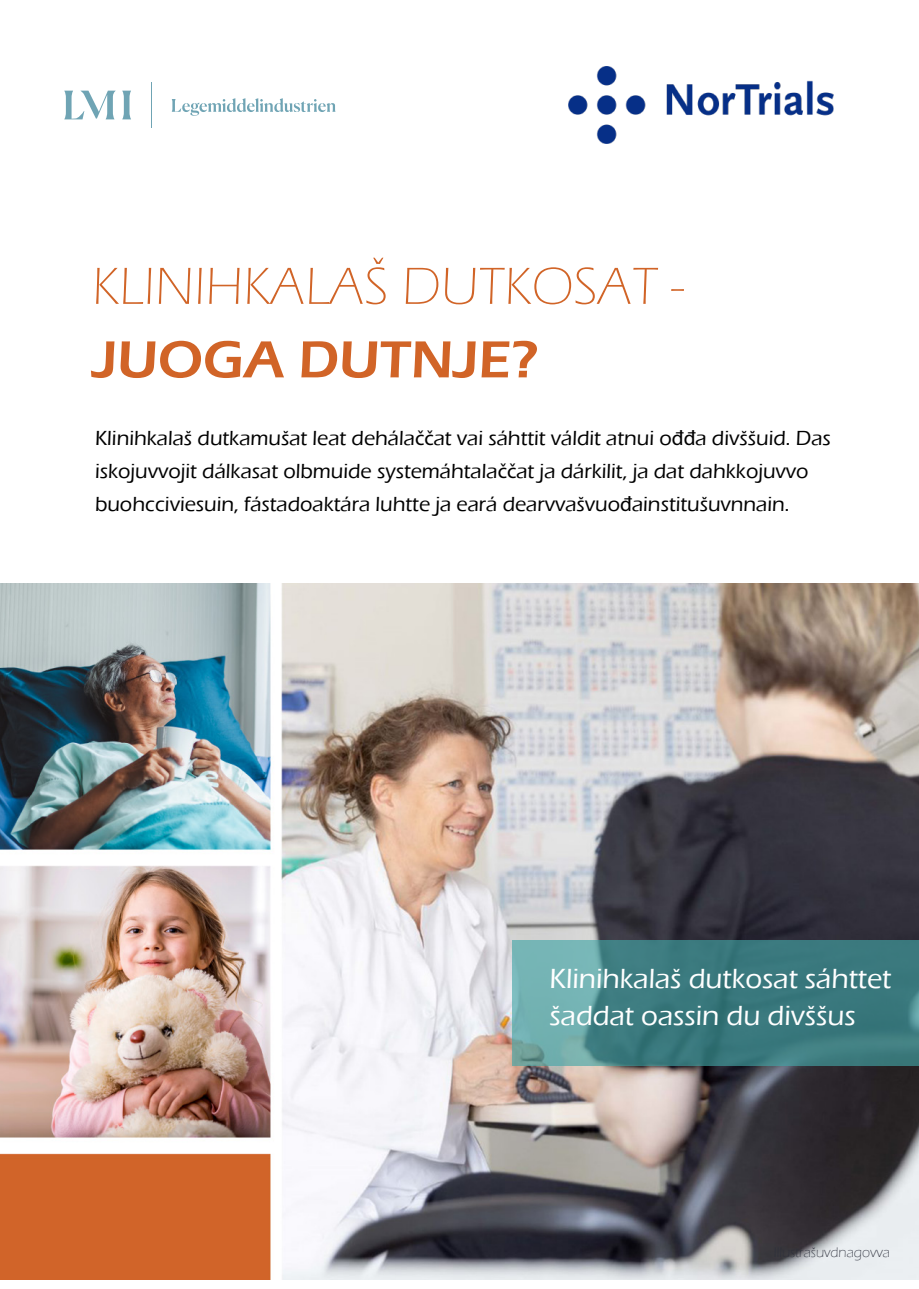
<style>
.page{position:relative;width:919px;height:1289px;background:#fff}
.page>*{position:absolute;margin:0;border:0;box-sizing:border-box;transform-origin:0 0}
.t1{font:300 54px "Eras ITC";color:#d16427}
.t2{font:600 54px "Eras ITC";color:#d16427}
.t3{font:500 28.5px/37.5px "Eras ITC";color:#fff}
.t4{font:500 21px/33px "Eras ITC";color:#000}
.t5{font:300 14.25px "Eras ITC";color:#2c2f3b}
.s1{font-family:"Myriad Pro";font-weight:400}
</style>
<div class="page">
<svg style="left:172px;top:98px;width:163px;height:18px"></svg>
<svg style="left:122px;top:91px;width:9px;height:28px"></svg>
<svg style="left:64px;top:91px;width:52px;height:28px"></svg>
<hr style="left:151px;top:82px;width:1px;height:46px;background:#6fa4b4">
<img style="left:0;top:583px;width:918px;height:696px">
<svg style="left:512px;top:939px;width:406px;height:126px;background:#468487"></svg>
<img style="left:568px;top:67px;width:265px;height:76px">
<h1 class="t1" style="left:92px;top:256px;width:593px">KLINIHKALAŠ DUTKOSAT -</h1>
<h1 class="t2" style="left:92px;top:329px;width:447px">JUOGA DUTNJE?</h1>
<p class="t4" style="left:95px;top:422px;width:737px">Klinihkalaš dutkamušat leat dehála<span class="s1">čč</span>at vai sáhttit váldit atnui o<span class="s1">đđ</span>a divššuid. Das iskojuvvojit dálkasat olbmuide systemáhtala<span class="s1">čč</span>at ja dárkilit, ja dat dahkkojuvvo buohcciviesuin, fástadoaktára luhtte ja eará dearvvašvuo<span class="s1">đ</span>ainstitušuvnnain.</p>
<h2 class="t3" style="left:549px;top:959px;width:343px">Klinihkalaš dutkosat sáhttet šaddat oassin du divššus</h2>
<p class="t5" style="left:773px;top:1244px;width:118px">Illustrašuvdnagovva</p>
</div>
